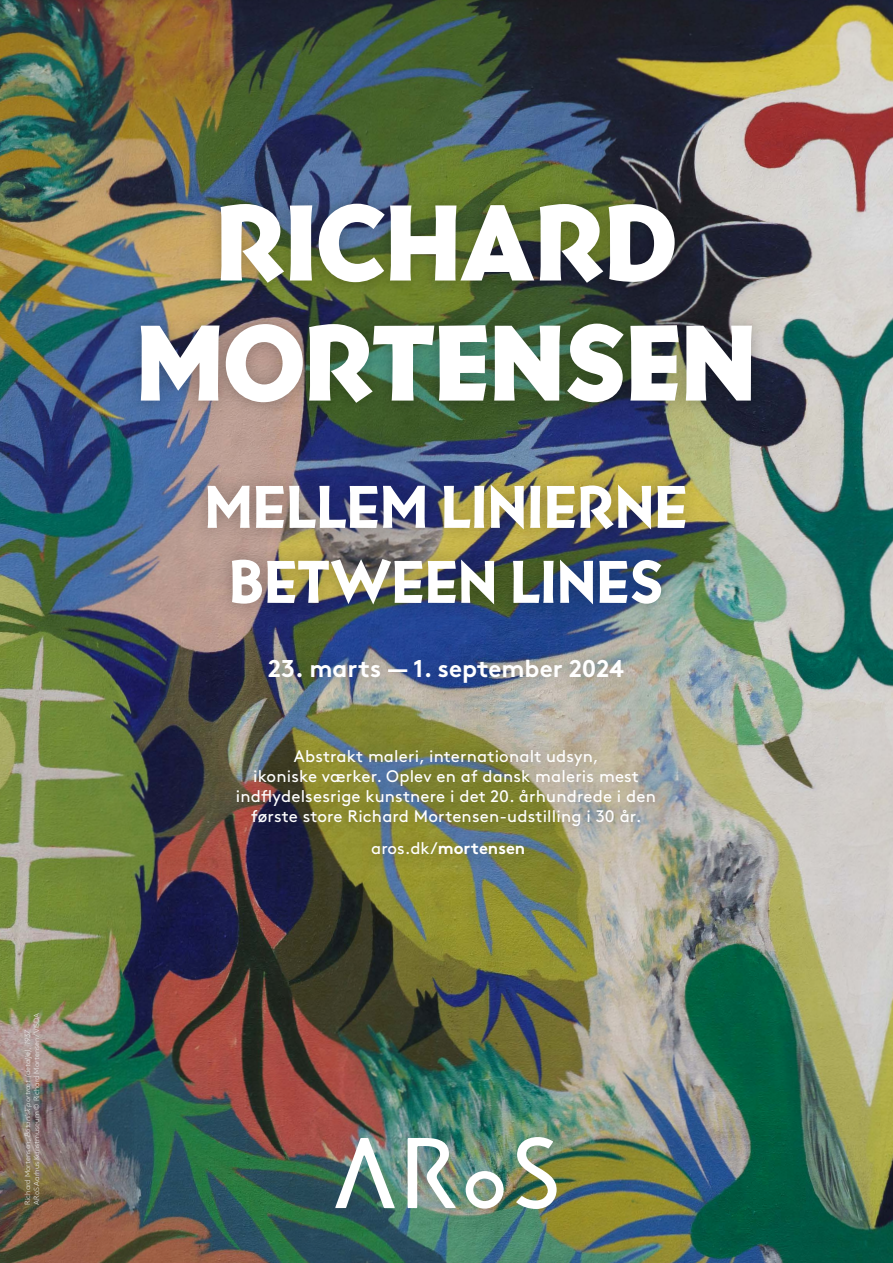
<style>
.page{position:relative;width:893px;height:1263px;background:#fff}
.page>*{position:absolute;margin:0;border:0;box-sizing:border-box;transform-origin:0 0}
.t1{font:112.5px/120px "Bernhard Got URW Ult";color:#fff;text-align:center}
.t2{font:63px/75px "Bernhard Got URW Hea";color:#fff;text-align:center}
.t3{font:700 24.3px "Brown Std";color:#fff}
.t4{font:16.8px/20.1px "Brown Std";letter-spacing:.01em;color:#fff;text-align:center}
.t5{font:700 16.8px "Brown Std";color:#fff}
.t6{font:300 7.5px/9px "Brown Std";color:#ededed}
.s1{font-style:italic}
.s2{font-weight:400}
</style>
<div class="page">
<img style="left:0;top:0;width:893px;height:1263px">
<div style="left:253px;top:644px;width:386px;height:54px;background:#000;opacity:.26"></div>
<img style="left:335px;top:1137px;width:222px;height:93px">
<div style="left:222px;top:736px;width:448px;height:133px;background:#000;opacity:.28"></div>
<div style="left:125px;top:188px;width:643px;height:432px;background:#000;opacity:.26"></div>
<p class="t6" style="left:23px;top:1205px;width:194px;rotate:-90deg">Richard Mortensen, <span class="s1">Botanisk portræt (detalje), 1937<br></span>ARoS Aarhus Kunstmuseum © Richard Mortensen / VISDA</p>
<h1 class="t1" style="left:136px;top:189px;width:622px">RICHARD<br>MORTENSEN</h1>
<h2 class="t2" style="left:204px;top:472px;width:485px">MELLEM LINIERNE<br>BETWEEN LINES</h2>
<h3 class="t3" style="left:268px;top:654px;width:358px">23. marts — 1. september 2024</h3>
<p class="t4" style="left:236px;top:746px;width:422px">Abstrakt maleri, internationalt udsyn,<br>ikoniske værker. Oplev en af dansk maleris mest indflydelsesrige kunstnere i det 20. århundrede i den første store Richard Mortensen-udstilling i 30 år.</p>
<p class="t5" style="left:371px;top:838px;width:156px"><span class="s2">aros.dk/</span>mortensen</p>
</div>
